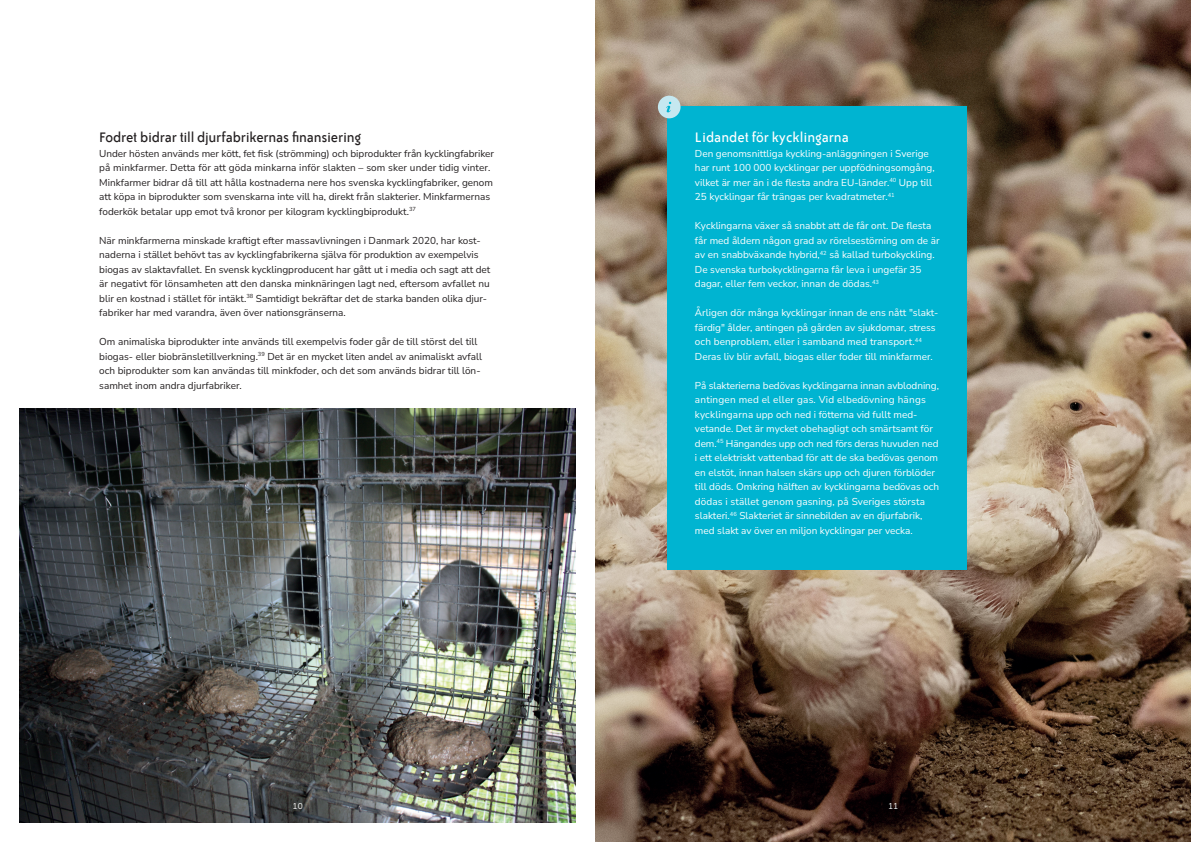
<style>
.page{position:relative;width:1191px;height:842px;background:#fff}
.page>*{position:absolute;margin:0;border:0;box-sizing:border-box;transform-origin:0 0}
.t1{font:16px "ITC Bailey Sans Com";letter-spacing:-.015em;color:#231f20}
.t2{font:16px "ITC Bailey Sans Com";color:#fff}
.t3{font:10px/14.5px "Nunito Sans";color:#fff}
.t4{font:10px/14.5px "Nunito Sans";color:#231f20}
.t5{font:8.5px "Nunito Sans";color:#fff}
</style>
<div class="page">
<img style="left:20px;top:408px;width:555px;height:414px">
<img style="left:595px;top:0;width:596px;height:842px">
<div style="left:668px;top:106px;width:299px;height:464px;background:#00b4d1"></div>
<div style="left:658px;top:96px;width:22px;height:22px;background:#c5e8f0;border-radius:50%"></div>
<svg style="left:666px;top:102px;width:5px;height:10px"></svg>
<h1 class="t1" style="left:99px;top:128px;width:263px">Fodret bidrar till djurfabrikernas finansiering</h1>
<p class="t4" style="left:99px;top:145px;width:396px">Under hösten används mer kött, fet fisk (strömming) och biprodukter från kycklingfabriker på minkfarmer. Detta för att göda minkarna inför slakten – som sker under tidig vinter.<br>Minkfarmer bidrar då till att hålla kostnaderna nere hos svenska kycklingfabriker, genom att köpa in biprodukter som svenskarna inte vill ha, direkt från slakterier. Minkfarmernas foderkök betalar upp emot två kronor per kilogram kycklingbiprodukt.<sup>37</sup></p>
<p class="t4" style="left:99px;top:232px;width:393px">När minkfarmerna minskade kraftigt efter massavlivningen i Danmark 2020, har kost&shy;naderna i stället behövt tas av kycklingfabrikerna själva för produktion av exempelvis biogas av slaktavfallet. En svensk kycklingproducent har gått ut i media och sagt att det är negativt för lönsamheten att den danska minknäringen lagt ned, eftersom avfallet nu blir en kostnad i stället för intäkt.<sup>38</sup> Samtidigt bekräftar det de starka banden olika djur&shy;fabriker har med varandra, även över nationsgränserna.</p>
<p class="t4" style="left:99px;top:334px;width:384px">Om animaliska biprodukter inte används till exempelvis foder går de till störst del till biogas-- eller biobränsletillverkning.<sup>39</sup> Det är en mycket liten andel av animaliskt avfall och biprodukter som kan användas till minkfoder, och det som används bidrar till lön&shy;samhet inom andra djurfabriker.</p>
<h1 class="t2" style="left:695px;top:128px;width:155px">Lidandet för kycklingarna</h1>
<p class="t3" style="left:695px;top:145px;width:241px">Den genomsnittliga kyckling-anläggningen i Sverige har runt 100 000 kycklingar per uppfödningsomgång, vilket är mer än i de flesta andra EU-länder.<sup>40</sup> Upp till 25 kycklingar får trängas per kvadratmeter.<sup>41</sup></p>
<p class="t3" style="left:695px;top:218px;width:246px">Kycklingarna växer så snabbt att de får ont. De flesta får med åldern någon grad av rörelsestörning om de är av en snabbväxande hybrid,<sup>42</sup> så kallad turbokyckling.<br>De svenska turbokycklingarna får leva i ungefär 35 dagar, eller fem veckor, innan de dödas.<sup>43</sup></p>
<p class="t3" style="left:695px;top:305px;width:245px">Årligen dör många kycklingar innan de ens nått "slakt&shy;färdig" ålder, antingen på gården av sjukdomar, stress och benproblem, eller i samband med transport.<sup>44<br></sup>Deras liv blir avfall, biogas eller foder till minkfarmer.</p>
<p class="t3" style="left:695px;top:377px;width:246px">På slakterierna bedövas kycklingarna innan avblodning, antingen med el eller gas. Vid elbedövning hängs kycklingarna upp och ned i fötterna vid fullt med&shy;vetande. Det är mycket obehagligt och smärtsamt för dem.<sup>45</sup> Hängandes upp och ned förs deras huvuden ned i ett elektriskt vattenbad för att de ska bedövas genom en elstöt, innan halsen skärs upp och djuren förblöder till döds. Omkring hälften av kycklingarna bedövas och dödas i stället genom gasning, på Sveriges största slakteri.<sup>46</sup> Slakteriet är sinnebilden av en djurfabrik, med slakt av över en miljon kycklingar per vecka.</p>
<p class="t5" style="left:293px;top:800px;width:12px">10</p>
<p class="t5" style="left:888px;top:800px;width:12px">11</p>
</div>
